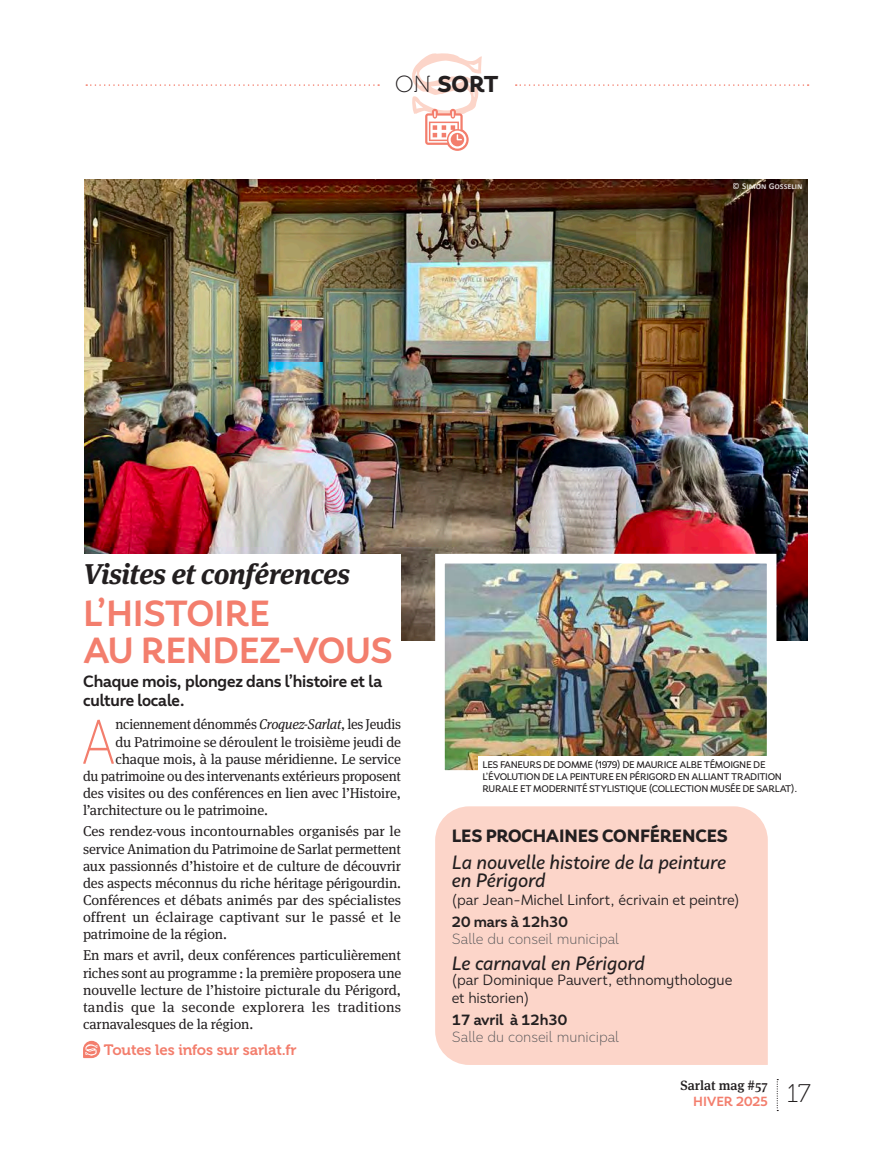
<style>
.page{position:relative;width:893px;height:1149px;background:#fff}
.page>*{position:absolute;margin:0;border:0;box-sizing:border-box;transform-origin:0 0}
.t1{font:300 63.6px "Faible";color:#f37e6d;scale:.8 1}
.t2{font:700 36.75px/37.5px "Faible";letter-spacing:-.01em;color:#f37e6d}
.t3{font:italic 700 28.5px "Meta Serif Pro";letter-spacing:-.02em;color:#231f20}
.t4{font:900 23.25px "Faible";color:#231f20}
.t5{font:italic 500 19.5px/18px "Faible";letter-spacing:-.01em;color:#231f20}
.t6{font:900 18px "Faible";letter-spacing:-.005em;color:#231f20}
.t7{font:700 16.5px/19.8px "Faible";letter-spacing:-.01em;color:#231f20}
.t8{font:15px/18px "Faible";letter-spacing:-.005em;color:#231f20}
.t9{font:300 15px "Faible";color:#545557}
.t10{font:15px "Museo 700";letter-spacing:-.01em;color:#f37e6d}
.t11{font:700 15px "Faible";letter-spacing:-.005em;color:#231f20}
.t12{font:14.25px/17.1px "Meta Serif Pro";letter-spacing:-.01em;color:#231f20;text-align:justify}
.t13{font:500 13.35px "Meta Serif Pro";color:#231f20}
.t14{font:700 13.35px "Faible";color:#f37e6d}
.t15{font:500 9.75px/11.7px "Faible";letter-spacing:-.03em;color:#231f20}
.t16{font:700 9px "Calibri";color:#fff}
.s1{font-family:"Museo 100";font-weight:400}
.s2{font-style:italic}
</style>
<div class="page">
<svg style="left:86px;top:84px;width:293px;height:2px"></svg>
<svg style="left:516px;top:84px;width:293px;height:2px"></svg>
<svg style="left:777px;top:1079px;width:1px;height:30px"></svg>
<svg style="left:412px;top:53px;width:70px;height:98px"></svg>
<img style="left:85px;top:179px;width:722px;height:461px">
<div style="left:66px;top:553px;width:335px;height:94px;background:#fff"></div>
<svg style="left:83px;top:1040px;width:17px;height:17px"></svg>
<div style="left:435px;top:806px;width:333px;height:258px;background:#fcd5c9"></div>
<img style="left:446px;top:564px;width:319px;height:204px">
<div style="left:435px;top:553px;width:341px;height:226px;border:10px solid #fff"></div>
<div style="left:478px;top:756px;width:329px;height:42px;background:#fff"></div>
<h3 class="t4" style="left:395px;top:68px;width:105px"><span class="s1">ON</span> SORT</h3>
<h3 class="t3" style="left:83px;top:551px;width:269px">Visites et conférences</h3>
<h2 class="t2" style="left:83px;top:594px;width:311px">L’HISTOIRE<br>AU RENDEZ-VOUS</h2>
<p class="t7" style="left:83px;top:671px;width:301px">Chaque mois, plongez dans l’histoire et la culture locale.</p>
<p class="t16" style="left:733px;top:180px;width:71px">© Simon Gosselin</p>
<h1 class="t1" style="left:81px;top:703px;width:46px">A</h1>
<p class="t12" style="left:115px;top:715px;width:287px">nciennement dénommés <span class="s2">Croquez-Sarlat</span>, les Jeudis</p>
<p class="t12" style="left:115px;top:732px;width:287px">du Patrimoine se déroulent le troisième jeudi de</p>
<p class="t12" style="left:115px;top:749px;width:287px">chaque mois, à la pause méridienne. Le service</p>
<p class="t12" style="left:83px;top:766px;width:319px">du patrimoine ou des intervenants extérieurs proposent</p>
<p class="t12" style="left:83px;top:783px;width:320px">des visites ou des conférences en lien avec l’Histoire,</p>
<p class="t12" style="left:83px;top:800px;width:187px">l’architecture ou le patrimoine.</p>
<p class="t12" style="left:83px;top:821px;width:320px">Ces rendez-vous incontournables organisés par le service Animation du Patrimoine de Sarlat permettent aux passionnés d’histoire et de culture de découvrir des aspects méconnus du riche héritage périgourdin.<br>Conférences et débats animés par des spécialistes offrent un éclairage captivant sur le passé et le patrimoine de la région.</p>
<p class="t12" style="left:83px;top:945px;width:320px">En mars et avril, deux conférences particulièrement riches sont au programme : la première proposera une nouvelle lecture de l’histoire picturale du Périgord, tandis que la seconde explorera les traditions carnavalesques de la région.</p>
<p class="t10" style="left:104px;top:1041px;width:194px">Toutes les infos sur sarlat.fr</p>
<p class="t15" style="left:482px;top:759px;width:316px">LES FANEURS DE DOMME (1979) DE MAURICE ALBE TÉMOIGNE DE<br>L’ÉVOLUTION DE LA PEINTURE EN PÉRIGORD EN ALLIANT TRADITION<br>RURALE ET MODERNITÉ STYLISTIQUE (COLLECTION MUSÉE DE SARLAT).</p>
<p class="t6" style="left:452px;top:823px;width:277px">LES PROCHAINES CONFÉRENCES</p>
<h3 class="t5" style="left:452px;top:852px;width:276px">La nouvelle histoire de la peinture en Périgord</h3>
<p class="t8" style="left:452px;top:890px;width:289px">(par Jean-Michel Linfort, écrivain et peintre)</p>
<p class="t11" style="left:452px;top:911px;width:118px">20 mars à 12h30</p>
<p class="t9" style="left:452px;top:929px;width:169px">Salle du conseil municipal</p>
<h3 class="t5" style="left:452px;top:954px;width:194px">Le carnaval en Périgord</h3>
<p class="t8" style="left:452px;top:970px;width:282px">(par Dominique Pauvert, ethnomythologue et historien)</p>
<p class="t11" style="left:452px;top:1009px;width:117px">17 avril à 12h30</p>
<p class="t9" style="left:452px;top:1027px;width:169px">Salle du conseil municipal</p>
<p class="t13" style="left:680px;top:1074px;width:89px">Sarlat mag #57</p>
<p class="t14" style="left:693px;top:1092px;width:119px">HIVER 2025 <sup>17</sup></p>
</div>
